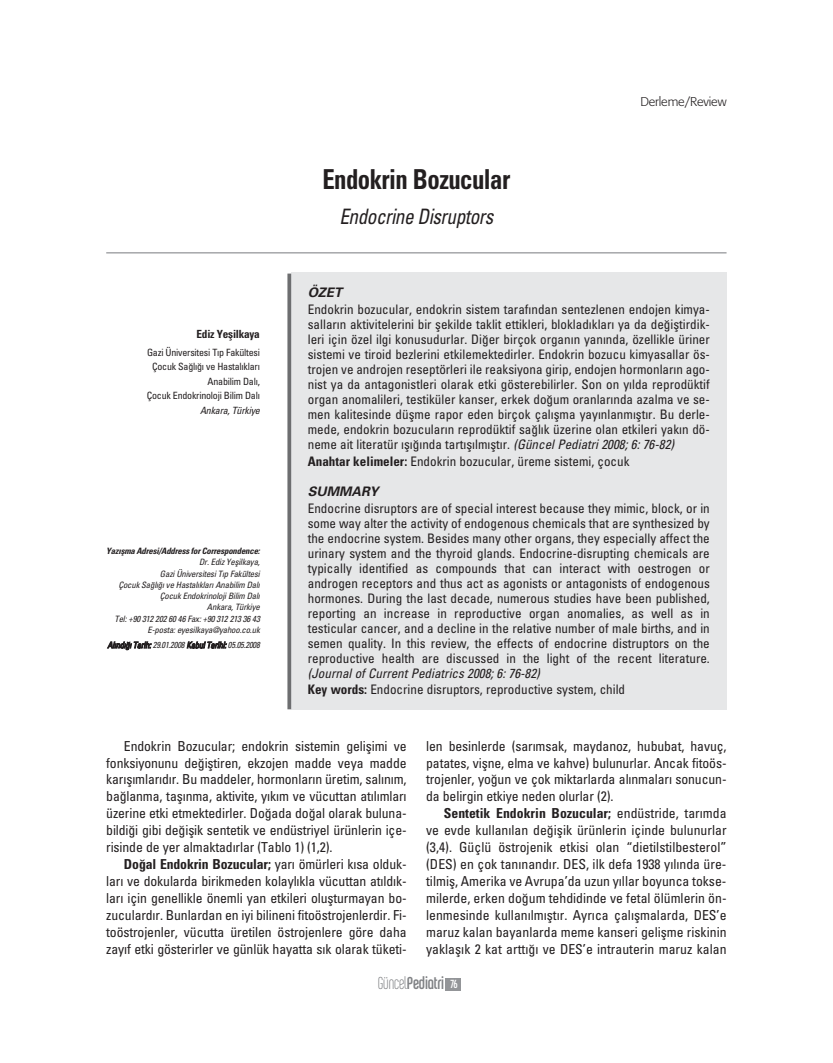
<style>
.page{position:relative;width:833px;height:1063px;background:#fff}
.page>*{position:absolute;margin:0;border:0;box-sizing:border-box;transform-origin:0 0}
.t1{font:700 condensed 27.5px "Univers";letter-spacing:-.02em;color:#231f20;scale:.9 1}
.t2{font:italic condensed 21.25px "Univers";letter-spacing:-.02em;color:#231f20;scale:.9 1}
.t3{font:18.5px "Chalet Comprime Cologne Seventy";letter-spacing:-.005em;color:#808285}
.t4{font:condensed 13.75px/16.9px "Univers";letter-spacing:-.01em;color:#231f20;text-align:justify}
.t5{font:condensed 13.12px/15px "Univers";color:#231f20;text-align:justify}
.t6{font:italic 700 13.12px "Univers";color:#231f20}
.t7{font:300 12.5px "Formata";letter-spacing:-.01em;color:#231f20}
.t8{font:700 condensed 11.25px "Univers";letter-spacing:-.02em;color:#231f20}
.t9{font:condensed 10px/14.4px "Univers";letter-spacing:-.02em;color:#231f20;text-align:right}
.t10{font:italic condensed 10px "Univers";color:#231f20}
.t11{font:italic condensed 8.75px/11.2px "Univers";letter-spacing:-.02em;color:#231f20;text-align:right}
.t12{font:italic condensed 8.75px "Univers";letter-spacing:-.02em;color:#231f20;scale:.96 1}
.t13{font:italic 700 condensed 8.75px "Univers";letter-spacing:-.02em;color:#231f20}
.s1{font-style:italic}
.s2{font-weight:700}
.s3{font-family:"Chalet Comprime Milan Seventy"}
.s4{font-size:12.5px;color:#fff}
</style>
<div class="page">
<div style="left:291px;top:272px;width:435px;height:437px;background:#e6e7e8"></div>
<div style="left:445px;top:978px;width:16px;height:12px;background:#939598"></div>
<hr style="left:106px;top:252px;width:620px;height:1px;background:#939598">
<svg style="left:287px;top:274px;width:4px;height:435px;background:#7d7e7f"></svg>
<p class="t8" style="left:197px;top:330px;width:65px">Ediz Yeflilkaya</p>
<p class="t9" style="left:147px;top:346px;width:115px">Gazi Üniversitesi T›p Fakültesi<br>Çocuk Sa¤l›¤› ve Hastal›klar›<br>Anabilim Dal›,<br>Çocuk Endokrinoloji Bilim Dal›</p>
<p class="t10" style="left:200px;top:406px;width:63px">Ankara,Türkiye</p>
<p class="t13" style="left:106px;top:548px;width:155px">Yaz›flma Adresi/Address for Correspondence:</p>
<p class="t11" style="left:114px;top:557px;width:147px">Dr. Ediz Yeflilkaya,<br>Gazi Üniversitesi T›p Fakültesi<br>Çocuk Sa¤l›¤› ve Hastal›klar› Anabilim Dal›<br>Çocuk Endokrinoloji Bilim Dal›<br>Ankara, Türkiye<br>Tel: +90 312 202 60 46 Fax: +90 312 213 36 43<br>E-posta: eyesilkaya@yahoo.co.uk</p>
<p class="t12" style="left:107px;top:642px;width:160px">Al›nd›¤› Tarih: 29.01.2008 Kabul Tarihi: 05.05.2008</p>
<h1 class="t1" style="left:322px;top:169px;width:210px">Endokrin Bozucular</h1>
<h2 class="t2" style="left:339px;top:209px;width:172px">Endocrine Disruptors</h2>
<p class="t7" style="left:640px;top:96px;width:88px">Derleme/Review</p>
<p class="t6" style="left:308px;top:288px;width:36px">ÖZET</p>
<p class="t5" style="left:308px;top:303px;width:403px">Endokrin bozucular, endokrin sistem taraf›ndan sentezlenen endojen kimya&shy;sallar›n aktivitelerini bir flekilde taklit ettikleri, bloklad›klar› ya da de¤ifltirdik&shy;leri için özel ilgi konusudurlar. Di¤er birçok organ›n yan›nda, özellikle üriner sistemi ve tiroid bezlerini etkilemektedirler. Endokrin bozucu kimyasallar ös&shy;trojen ve androjen reseptörleri ile reaksiyona girip, endojen hormonlar›n ago&shy;nist ya da antagonistleri olarak etki gösterebilirler. Son on y›lda reprodüktif organ anomalileri, testiküler kanser, erkek do¤um oranlar›nda azalma ve se&shy;men kalitesinde düflme rapor eden birçok çal›flma yay›nlanm›flt›r. Bu derle&shy;mede, endokrin bozucular›n reprodüktif sa¤l›k üzerine olan etkileri yak›n dö&shy;neme ait literatür ›fl›¤›nda tart›fl›lm›flt›r. <span class="s1">(GüncelPediatri2008;6:76-82)</span></p>
<p class="t5" style="left:308px;top:455px;width:323px"><span class="s2">Anahtar kelimeler:</span> Endokrin bozucular, üreme sistemi, çocuk</p>
<p class="t6" style="left:308px;top:486px;width:72px">SUMMARY</p>
<p class="t5" style="left:308px;top:501px;width:403px">Endocrine disruptors are of special interest because they mimic, block, or in some way alter the activity of endogenous chemicals that are synthesized by the endocrine system. Besides many other organs, they especially affect the urinary system and the thyroid glands. Endocrine-disrupting chemicals are typically identified as compounds that can interact with oestrogen or androgen receptors and thus act as agonists or antagonists of endogenous hormones. During the last decade, numerous studies have been published, reporting an increase in reproductive organ anomalies, as well as in testicular cancer, and a decline in the relative number of male births, and in semen quality. In this review, the effects of endocrine distruptors on the reproductive health are discussed in the light of the recent literature. <span class="s1">(</span><span class="s1">Journal of Current Pediatrics</span> <span class="s1">2008;6:76-82)</span></p>
<p class="t5" style="left:308px;top:683px;width:319px"><span class="s2">Key words:</span> Endocrine disruptors, reproductive system, child</p>
<p class="t4" style="left:106px;top:738px;width:302px;text-indent:18px">Endokrin Bozucular; endokrin sistemin geliflimi ve fonksiyonunu de¤ifltiren, ekzojen madde veya madde kar›fl›mlar›d›r. Bu maddeler, hormonlar›n üretim, sal›n›m, ba¤lanma, tafl›nma, aktivite, y›k›m ve vücuttan at›l›mlar› üzerine etki etmektedirler. Do¤ada do¤al olarak buluna&shy;bildi¤i gibi de¤iflik sentetik ve endüstriyel ürünlerin içe&shy;risinde de yer almaktad›rlar (Tablo 1) (1,2).</p>
<p class="t4" style="left:106px;top:857px;width:302px;text-indent:18px"><span class="s2">Do¤al Endokrin Bozucular;</span> yar› ömürleri k›sa olduk&shy;lar› ve dokularda birikmeden kolayl›kla vücuttan at›ld›k&shy;lar› için genellikle önemli yan etkileri oluflturmayan bo&shy;zuculard›r. Bunlardan en iyi bilineni fitoöstrojenlerdir. Fi&shy;toöstrojenler, vücutta üretilen östrojenlere göre daha zay›f etki gösterirler ve günlük hayatta s›k olarak tüketi-</p>
<p class="t4" style="left:426px;top:738px;width:302px">len besinlerde (sar›msak, maydanoz, hububat, havuç, patates, viflne, elma ve kahve) bulunurlar. Ancak fitoös&shy;trojenler, yo¤un ve çok miktarlarda al›nmalar› sonucun&shy;da belirgin etkiye neden olurlar (2).</p>
<p class="t4" style="left:426px;top:806px;width:302px;text-indent:18px"><span class="s2">Sentetik Endokrin Bozucular;</span> endüstride, tar›mda ve evde kullan›lan de¤iflik ürünlerin içinde bulunurlar (3,4). Güçlü östrojenik etkisi olan “dietilstilbesterol” (DES) en çok tan›nand›r. DES, ilk defa 1938 y›l›nda üre&shy;tilmifl, Amerika ve Avrupa’da uzun y›llar boyunca tokse&shy;milerde, erken do¤um tehdidinde ve fetal ölümlerin ön&shy;lenmesinde kullan›lm›flt›r. Ayr›ca çal›flmalarda, DES’e maruz kalan bayanlarda meme kanseri geliflme riskinin yaklafl›k 2 kat artt›¤› ve DES’e intrauterin maruz kalan</p>
<h3 class="t3" style="left:378px;top:977px;width:82px"><span class="s3">Güncel</span>Pediatri <span class="s4">76</span></h3>
</div>
